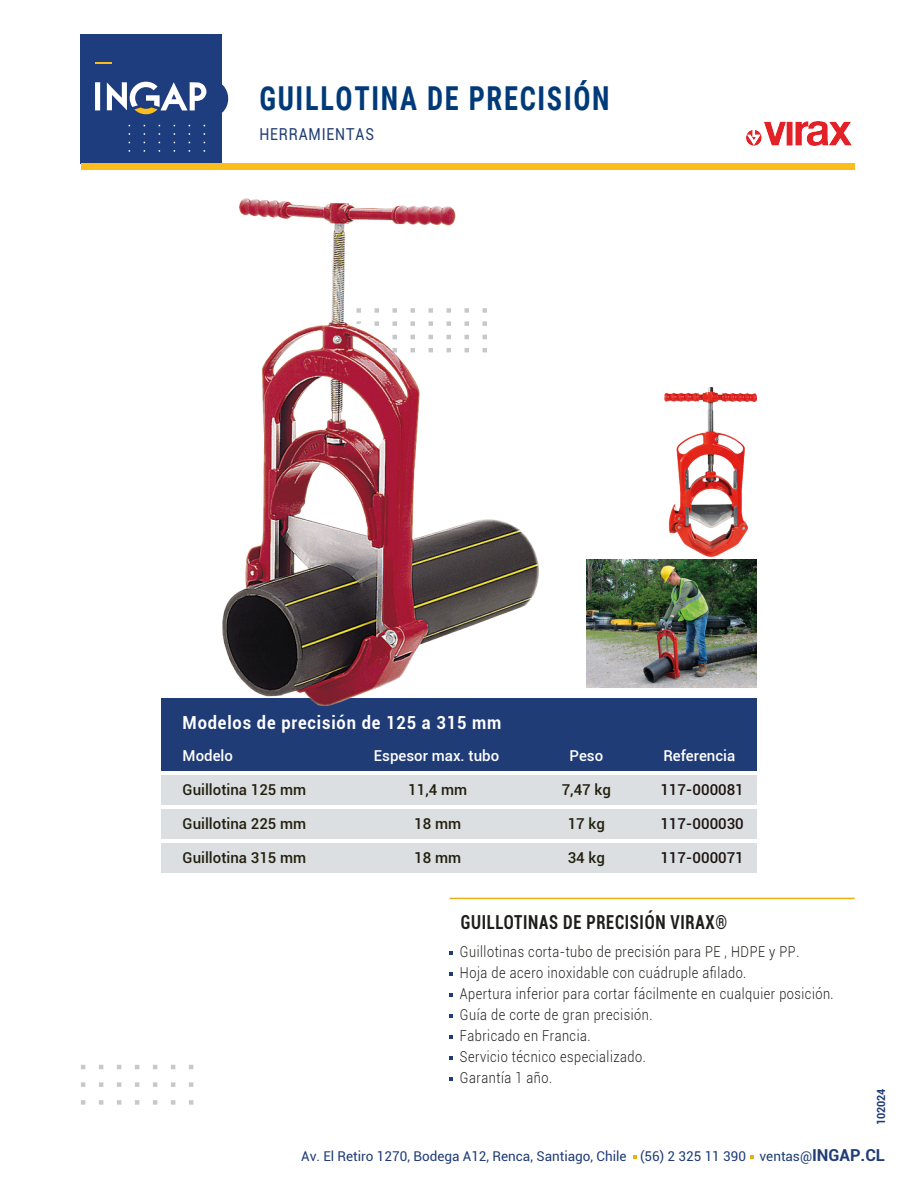
<style>
.page{position:relative;width:918px;height:1188px;background:#fff}
.page>*{position:absolute;margin:0;border:0;box-sizing:border-box;transform-origin:0 0}
.t1{font:700 33px "Roboto Condensed";letter-spacing:.06em;color:#003a79;scale:.86 1}
.t2{font:700 condensed 19.35px "Roboto";letter-spacing:.04em;color:#1e1e1c;scale:.86 1}
.t3{font:700 18px "Roboto";letter-spacing:.05em;color:#fff;scale:.91 1}
.t4{font:16.5px "Roboto";letter-spacing:.06em;color:#203c76;scale:.86 1}
.t5{font:300 15px/21px "Roboto";letter-spacing:.04em;color:#1e1e1c;scale:.85 1}
.t6{font:500 15px "Roboto";color:#24200f}
.t7{font:500 15px "Roboto";color:#fff}
.t8{font:500 15px "Roboto";color:#1e130f}
.t9{font:13.5px "Roboto";color:#203c76}
.t10{font:700 11.25px "Roboto";color:#203c76;scale:.96 1}
.s1{font-weight:700;font-size:16.5px}
</style>
<div class="page">
<div style="left:81px;top:34px;width:141px;height:129px;background:#1e3d7e"></div>
<svg style="left:95px;top:62px;width:16px;height:2px"></svg>
<svg style="left:128px;top:150px;width:77px;height:2px"></svg>
<svg style="left:128px;top:142px;width:77px;height:1px"></svg>
<svg style="left:128px;top:133px;width:77px;height:2px"></svg>
<svg style="left:128px;top:125px;width:77px;height:1px"></svg>
<svg style="left:95px;top:82px;width:5px;height:28px"></svg>
<svg style="left:107px;top:82px;width:99px;height:32px"></svg>
<svg style="left:222px;top:84px;width:6px;height:29px"></svg>
<div style="left:81px;top:163px;width:774px;height:7px;background:#fcbd1c"></div>
<svg style="left:81px;top:1100px;width:112px;height:5px"></svg>
<svg style="left:81px;top:1082px;width:112px;height:5px"></svg>
<svg style="left:81px;top:1065px;width:112px;height:4px"></svg>
<hr style="left:450px;top:898px;width:405px;height:1px;background:#eab114">
<svg style="left:450px;top:951px;width:3px;height:4px"></svg>
<svg style="left:450px;top:993px;width:3px;height:4px"></svg>
<svg style="left:450px;top:1035px;width:3px;height:4px"></svg>
<svg style="left:450px;top:1056px;width:3px;height:4px"></svg>
<svg style="left:450px;top:1077px;width:3px;height:4px"></svg>
<svg style="left:450px;top:972px;width:3px;height:4px"></svg>
<svg style="left:450px;top:1014px;width:3px;height:4px"></svg>
<img style="left:746px;top:121px;width:105px;height:25px">
<img style="left:586px;top:559px;width:171px;height:128px">
<img style="left:665px;top:388px;width:92px;height:169px">
<div style="left:161px;top:698px;width:596px;height:73px;background:#203c76"></div>
<div style="left:161px;top:775px;width:596px;height:30px;background:#dbdfe1"></div>
<div style="left:161px;top:809px;width:596px;height:30px;background:#dbdfe1"></div>
<div style="left:161px;top:843px;width:596px;height:30px;background:#dbdfe1"></div>
<img style="left:223px;top:199px;width:316px;height:507px">
<svg style="left:750px;top:1155px;width:4px;height:4px"></svg>
<svg style="left:633px;top:1155px;width:4px;height:4px"></svg>
<h1 class="t1" style="left:259px;top:76px;width:409px">GUILLOTINA DE PRECISIÓN</h1>
<p class="t4" style="left:259px;top:123px;width:135px">HERRAMIENTAS</p>
<p class="t3" style="left:183px;top:710px;width:352px">Modelos de precisión de 125 a 315 mm</p>
<p class="t7" style="left:183px;top:745px;width:52px">Modelo</p>
<p class="t7" style="left:374px;top:745px;width:127px">Espesor max. tubo</p>
<p class="t7" style="left:569px;top:745px;width:35px">Peso</p>
<p class="t7" style="left:663px;top:745px;width:73px">Referencia</p>
<p class="t6" style="left:183px;top:779px;width:125px">Guillotina 125 mm</p>
<p class="t6" style="left:408px;top:779px;width:60px">11,4 mm</p>
<p class="t6" style="left:562px;top:779px;width:51px">7,47 kg</p>
<p class="t8" style="left:660px;top:779px;width:85px">117-000081</p>
<p class="t6" style="left:183px;top:813px;width:125px">Guillotina 225 mm</p>
<p class="t6" style="left:414px;top:813px;width:48px">18 mm</p>
<p class="t6" style="left:568px;top:813px;width:39px">17 kg</p>
<p class="t8" style="left:660px;top:813px;width:85px">117-000030</p>
<p class="t6" style="left:183px;top:847px;width:125px">Guillotina 315 mm</p>
<p class="t6" style="left:414px;top:847px;width:48px">18 mm</p>
<p class="t6" style="left:568px;top:847px;width:39px">34 kg</p>
<p class="t8" style="left:660px;top:847px;width:85px">117-000071</p>
<p class="t2" style="left:461px;top:909px;width:311px">GUILLOTINAS DE PRECISIÓN VIRAX®</p>
<p class="t5" style="left:460px;top:940px;width:441px">Guillotinas corta-tubo de precisión para PE , HDPE y PP.<br>Hoja de acero inoxidable con cuádruple afilado.<br>Apertura inferior para cortar fácilmente en cualquier posición.<br>Guía de corte de gran precisión.<br>Fabricado en Francia.<br>Servicio técnico especializado.<br>Garantía 1 año.</p>
<p class="t10" style="left:873px;top:1125px;width:40px;rotate:-90deg">102024</p>
<p class="t9" style="left:301px;top:1146px;width:585px">Av. El Retiro 1270, Bodega A12, Renca, Santiago, Chile (56) 2 325 11 390 ventas@<span class="s1">INGAP.CL</span></p>
</div>
